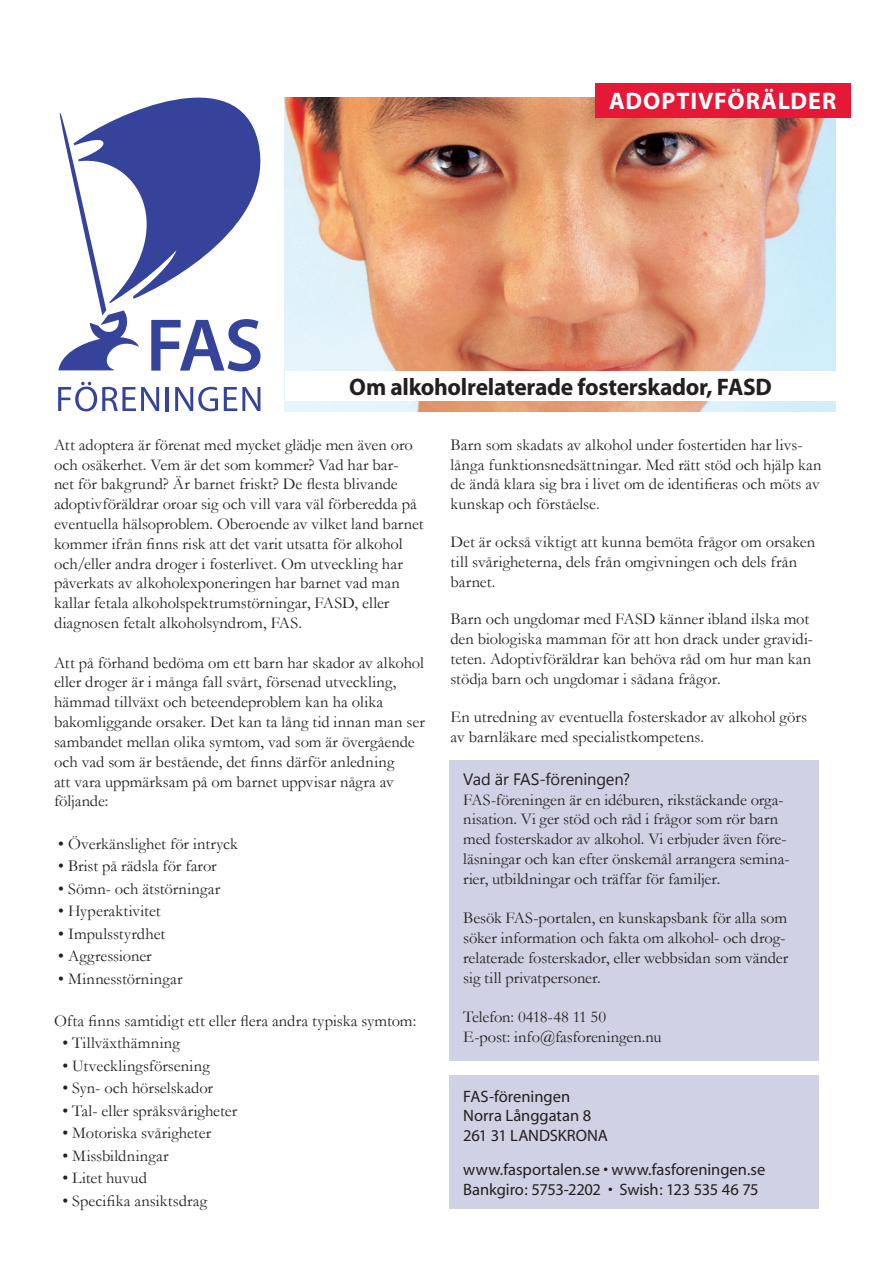
<style>
.page{position:relative;width:893px;height:1263px;background:#fff}
.page>*{position:absolute;margin:0;border:0;box-sizing:border-box;transform-origin:0 0}
.Rubrik{font:700 24px "Myriad";letter-spacing:-.015em;color:#231f20}
.Rubrik-2{font:700 24px "Myriad";letter-spacing:.04em;color:#fff}
.t1{font:16.5px/19.8px "Garamond";color:#231f20}
.t2{font:16.5px "Myriad";letter-spacing:-.005em;color:#231f20}
.t3{font:16.5px "Myanmar Text";letter-spacing:-.01em;color:#231f20}
.t4{font:16.5px "Garamond";letter-spacing:.02em;color:#231f20}
</style>
<div class="page">
<img style="left:285px;top:98px;width:551px;height:313px">
<div style="left:449px;top:760px;width:369px;height:449px;background:#d1d1e5"></div>
<div style="left:285px;top:371px;width:552px;height:30px;background:#fff"></div>
<svg style="left:58px;top:382px;width:101px;height:29px"></svg>
<hr style="left:166px;top:387px;width:3px;height:24px;background:#35439b">
<svg style="left:175px;top:387px;width:43px;height:24px"></svg>
<svg style="left:224px;top:387px;width:36px;height:24px"></svg>
<svg style="left:58px;top:98px;width:203px;height:273px"></svg>
<div style="left:443px;top:1061px;width:395px;height:13px;background:#fff"></div>
<div style="left:595px;top:83px;width:255px;height:34px;background:#e51836"></div>
<p class="Rubrik-2" style="left:609px;top:89px;width:229px">ADOPTIVFÖRÄLDER</p>
<p class="Rubrik" style="left:349px;top:375px;width:424px">Om alkoholrelaterade fosterskador, FASD</p>
<p class="t1" style="left:54px;top:434px;width:371px">Att adoptera är förenat med mycket glädje men även oro och osäkerhet. Vem är det som kommer? Vad har bar-<br>net för bakgrund? Är barnet friskt? De flesta blivande adoptivföräldrar oroar sig och vill vara väl förberedda på eventuella hälsoproblem. Oberoende av vilket land barnet kommer ifrån finns risk att det varit utsatta för alkohol och/eller andra droger i fosterlivet. Om utveckling har påverkats av alkoholexponeringen har barnet vad man kallar fetala alkoholspektrumstörningar, FASD, eller diagnosen fetalt alkoholsyndrom, FAS.</p>
<p class="t1" style="left:54px;top:652px;width:372px">Att på förhand bedöma om ett barn har skador av alkohol eller droger är i många fall svårt, försenad utveckling, hämmad tillväxt och beteendeproblem kan ha olika bakomliggande orsaker. Det kan ta lång tid innan man ser sambandet mellan olika symtom, vad som är övergående och vad som är bestående, det finns därför anledning<br>att vara uppmärksam på om barnet uppvisar några av följande:</p>
<p class="t1" style="left:58px;top:833px;width:181px">• Överkänslighet för intryck</p>
<p class="t1" style="left:58px;top:856px;width:160px">• Brist på rädsla för faror</p>
<p class="t1" style="left:58px;top:878px;width:163px">• Sömn- och ätstörningar</p>
<p class="t1" style="left:58px;top:901px;width:104px">• Hyperaktivitet</p>
<p class="t1" style="left:58px;top:923px;width:109px">• Impulsstyrdhet</p>
<p class="t1" style="left:58px;top:946px;width:95px">• Aggressioner</p>
<p class="t1" style="left:58px;top:968px;width:126px">• Minnesstörningar</p>
<p class="t1" style="left:54px;top:1010px;width:364px">Ofta finns samtidigt ett eller flera andra typiska symtom:</p>
<p class="t4" style="left:63px;top:1032px;width:119px">• Tillväxthämning</p>
<p class="t1" style="left:63px;top:1055px;width:149px">• Utvecklingsförsening</p>
<p class="t1" style="left:63px;top:1078px;width:152px">• Syn- och hörselskador</p>
<p class="t1" style="left:63px;top:1100px;width:176px">• Tal- eller språksvårigheter</p>
<p class="t1" style="left:63px;top:1123px;width:150px">• Motoriska svårigheter</p>
<p class="t1" style="left:63px;top:1145px;width:108px">• Missbildningar</p>
<p class="t1" style="left:63px;top:1168px;width:86px">• Litet huvud</p>
<p class="t1" style="left:63px;top:1190px;width:146px">• Specifika ansiktsdrag</p>
<p class="t1" style="left:450px;top:434px;width:372px">Barn som skadats av alkohol under fostertiden har livs&shy;långa funktionsnedsättningar. Med rätt stöd och hjälp kan de ändå klara sig bra i livet om de identifieras och möts av kunskap och förståelse.</p>
<p class="t1" style="left:450px;top:532px;width:366px">Det är också viktigt att kunna bemöta frågor om orsaken till svårigheterna, dels från omgivningen och dels från barnet.</p>
<p class="t1" style="left:450px;top:609px;width:364px">Barn och ungdomar med FASD känner ibland ilska mot den biologiska mamman för att hon drack under gravidi&shy;teten. Adoptivföräldrar kan behöva råd om hur man kan stödja barn och ungdomar i sådana frågor.</p>
<p class="t1" style="left:450px;top:706px;width:358px">En utredning av eventuella fosterskador av alkohol görs av barnläkare med specialistkompetens.</p>
<p class="t3" style="left:463px;top:769px;width:169px">Vad är FAS-föreningen?</p>
<p class="t1" style="left:463px;top:789px;width:328px">FAS-föreningen är en idéburen, rikstäckande orga&shy;nisation. Vi ger stöd och råd i frågor som rör barn med fosterskador av alkohol. Vi erbjuder även före&shy;läsningar och kan efter önskemål arrangera semina&shy;rier, utbildningar och träffar för familjer.</p>
<p class="t1" style="left:463px;top:908px;width:326px">Besök FAS-portalen, en kunskapsbank för alla som söker information och fakta om alkohol- och drog&shy;relaterade fosterskador, eller webbsidan som vänder sig till privatpersoner.</p>
<p class="t1" style="left:463px;top:1007px;width:144px">Telefon: 0418-48 11 50</p>
<p class="t1" style="left:463px;top:1027px;width:200px">E-post: info@fasforeningen.nu</p>
<p class="t2" style="left:463px;top:1088px;width:108px">FAS-föreningen</p>
<p class="t2" style="left:463px;top:1107px;width:129px">Norra Långgatan 8</p>
<p class="t2" style="left:463px;top:1127px;width:146px">261 31 LANDSKRONA</p>
<p class="t2" style="left:463px;top:1161px;width:304px">www.fasportalen.se • www.fasforeningen.se</p>
<p class="t2" style="left:463px;top:1181px;width:297px">Bankgiro: 5753-2202 • Swish: 123 535 46 75</p>
</div>
